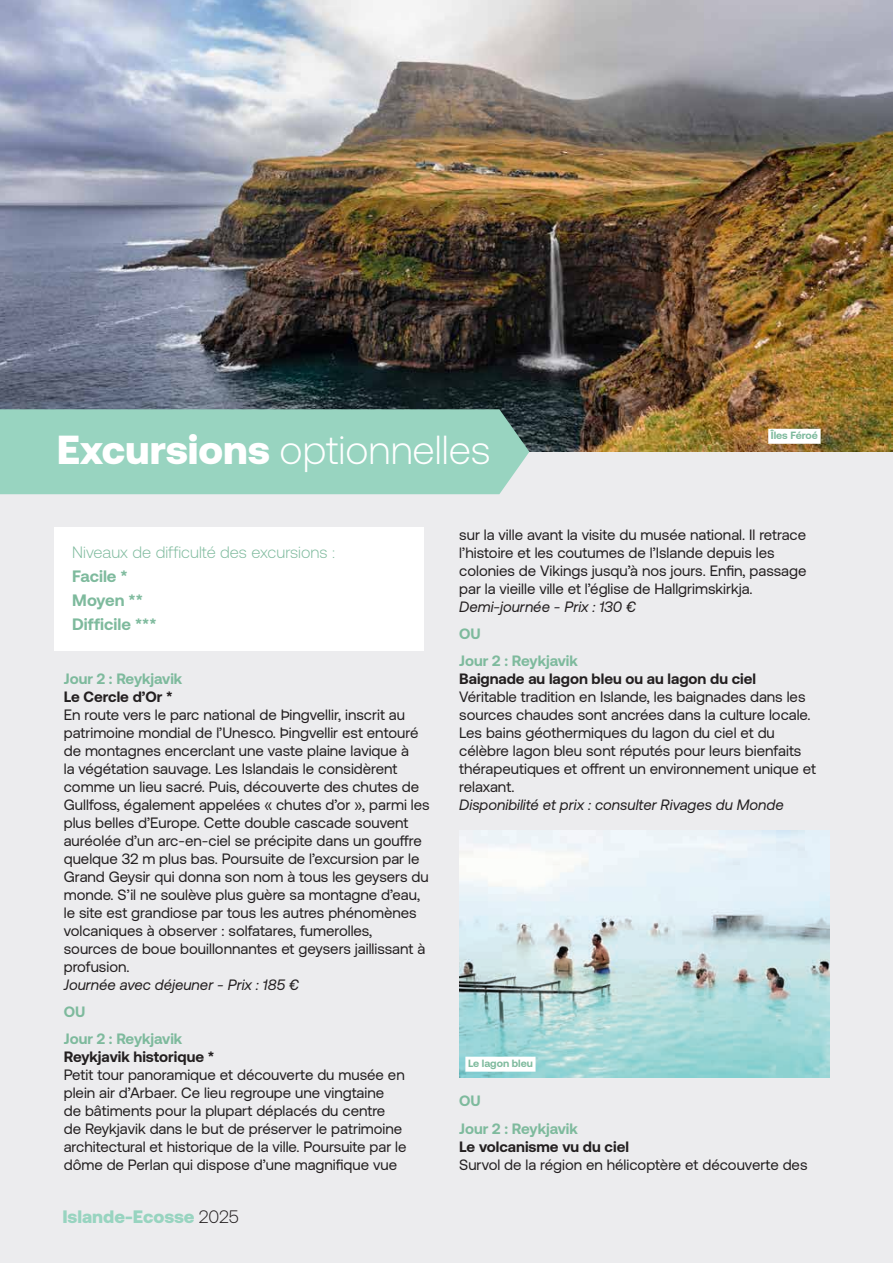
<style>
.page{position:relative;width:893px;height:1263px;background:#fff}
.page>*{position:absolute;margin:0;border:0;box-sizing:border-box;transform-origin:0 0}
.t1{font:300 40.5px "Aeonik";color:#fff}
.t2{font:900 18px "Aeonik";color:#98d4c0}
.t3{font:300 16.5px "Aeonik";color:#7eba9d}
.t4{font:700 16.5px/24px "Aeonik";color:#7eba9d}
.t5{font:15px/18px "Aeonik";color:#231f20}
.t6{font:italic 15px "Aeonik";color:#231f20}
.t7{font:700 15px "Aeonik";color:#231f20}
.t8{font:700 15px/27px "Aeonik";color:#7eba9d}
.t9{font:700 10.5px "Aeonik";color:#7eba9d}
.s1{font-weight:900}
.s2{font-weight:300;color:#231f20}
</style>
<div class="page">
<div style="left:0;top:451px;width:893px;height:812px;background:#ececee"></div>
<img style="left:0;top:0;width:893px;height:451px">
<div style="left:0;top:409px;width:529px;height:85px;background:#98d4c0"></div>
<div style="left:54px;top:527px;width:370px;height:124px;background:#fff"></div>
<img style="left:459px;top:831px;width:370px;height:247px">
<div style="left:465px;top:1057px;width:71px;height:15px;background:#fff"></div>
<div style="left:768px;top:429px;width:53px;height:15px;background:#fff"></div>
<h1 class="t1" style="left:57px;top:427px;width:435px"><span class="s1">Excursions</span> optionnelles</h1>
<p class="t9" style="left:771px;top:430px;width:49px">Îles Féroé</p>
<p class="t3" style="left:72px;top:543px;width:264px">Niveaux de difficulté des excursions :</p>
<p class="t4" style="left:72px;top:564px;width:86px">Facile *<br>Moyen **<br>Difficile ***</p>
<p class="t8" style="left:64px;top:665px;width:120px">Jour 2 : Reykjavik</p>
<p class="t7" style="left:64px;top:688px;width:110px">Le Cercle d’Or *</p>
<p class="t5" style="left:64px;top:706px;width:367px">En route vers le parc national de Þingvellir, inscrit au patrimoine mondial de l’Unesco. Þingvellir est entouré de montagnes encerclant une vaste plaine lavique à<br>la végétation sauvage. Les Islandais le considèrent comme un lieu sacré. Puis, découverte des chutes de Gullfoss, également appelées « chutes d’or », parmi les plus belles d’Europe. Cette double cascade souvent auréolée d’un arc-en-ciel se précipite dans un gouffre quelque 32 m plus bas. Poursuite de l’excursion par le Grand Geysir qui donna son nom à tous les geysers du monde. S’il ne soulève plus guère sa montagne d’eau, le site est grandiose par tous les autres phénomènes volcaniques à observer : solfatares, fumerolles,<br>sources de boue bouillonnantes et geysers jaillissant à profusion.</p>
<p class="t6" style="left:64px;top:977px;width:237px">Journée avec déjeuner - Prix : 185 €</p>
<p class="t8" style="left:64px;top:998px;width:120px">OU<br>Jour 2 : Reykjavik</p>
<p class="t7" style="left:64px;top:1048px;width:152px">Reykjavik historique *</p>
<p class="t5" style="left:64px;top:1066px;width:344px">Petit tour panoramique et découverte du musée en plein air d’Arbaer. Ce lieu regroupe une vingtaine<br>de bâtiments pour la plupart déplacés du centre<br>de Reykjavik dans le but de préserver le patrimoine architectural et historique de la ville. Poursuite par le dôme de Perlan qui dispose d’une magnifique vue</p>
<p class="t2" style="left:62px;top:1206px;width:178px">Islande-Ecosse <span class="s2">2025</span></p>
<p class="t5" style="left:459px;top:526px;width:349px">sur la ville avant la visite du musée national. Il retrace l’histoire et les coutumes de l’Islande depuis les colonies de Vikings jusqu’à nos jours. Enfin, passage par la vieille ville et l’église de Hallgrimskirkja.</p>
<p class="t6" style="left:459px;top:599px;width:178px">Demi-journée - Prix : 130 €</p>
<p class="t8" style="left:459px;top:620px;width:120px">OU<br>Jour 2 : Reykjavik</p>
<p class="t7" style="left:459px;top:670px;width:298px">Baignade au lagon bleu ou au lagon du ciel</p>
<p class="t5" style="left:459px;top:688px;width:358px">Véritable tradition en Islande, les baignades dans les sources chaudes sont ancrées dans la culture locale.<br>Les bains géothermiques du lagon du ciel et du célèbre lagon bleu sont réputés pour leurs bienfaits thérapeutiques et offrent un environnement unique et relaxant.</p>
<p class="t6" style="left:459px;top:797px;width:326px">Disponibilité et prix : consulter Rivages du Monde</p>
<p class="t9" style="left:468px;top:1057px;width:66px">Le lagon bleu</p>
<p class="t8" style="left:459px;top:1086px;width:120px;line-height:28.5px">OU<br>Jour 2 : Reykjavik</p>
<p class="t7" style="left:459px;top:1138px;width:171px">Le volcanisme vu du ciel</p>
<p class="t5" style="left:459px;top:1156px;width:350px">Survol de la région en hélicoptère et découverte des</p>
</div>
